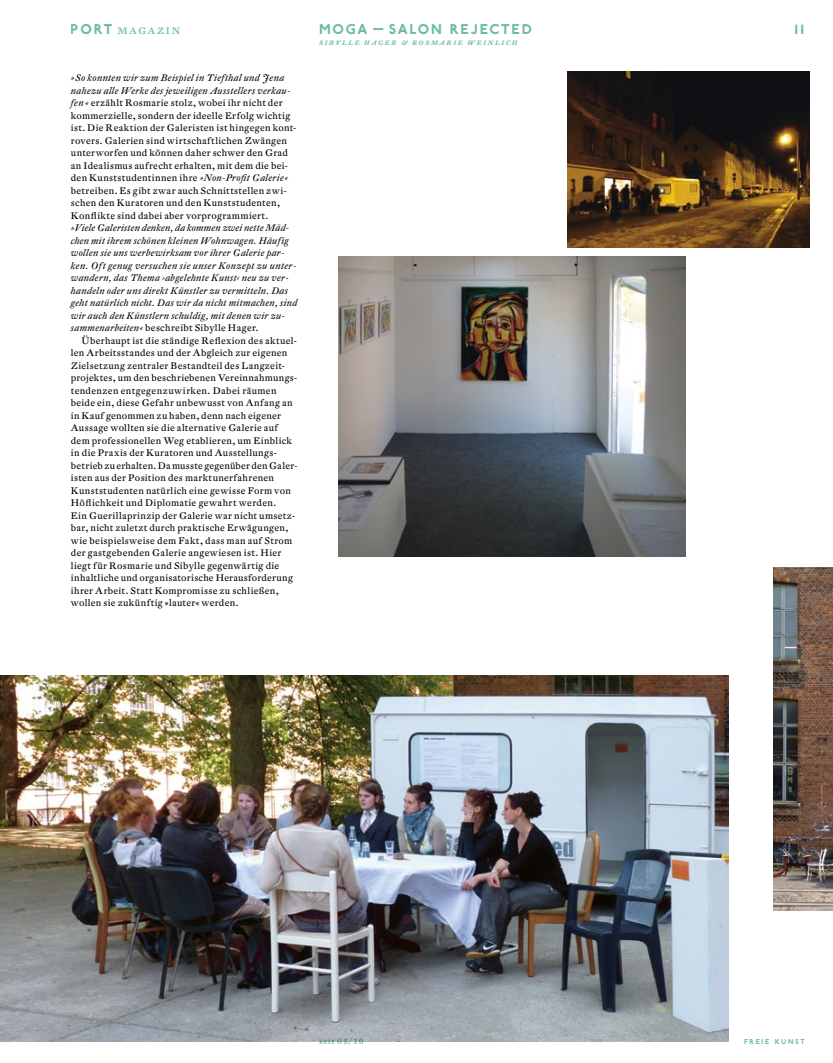
<style>
.page{position:relative;width:833px;height:1063px;background:#fff}
.page>*{position:absolute;margin:0;border:0;box-sizing:border-box;transform-origin:0 0}
.t1{font:700 15px "P22 Johnston Underground";letter-spacing:.115em;color:#6abca2}
.t2{font:12.88px "DTL Fleischmann T Caps";letter-spacing:.095em;color:#6abca2}
.t3{font:9.38px/12.5px "DTL Fleischmann ST";letter-spacing:.03em;color:#000}
.t4{font:italic 9.38px/12.5px "DTL Fleischmann ST";letter-spacing:.035em;color:#000}
.t5{font:italic 8.75px "DTL Fleischmann T Caps Med";letter-spacing:.15em;color:#6abca2}
.t6{font:700 7.5px "P22 Johnston Underground";letter-spacing:.215em;color:#6abca2}
.t7{font:500 7.5px "DTL Fleischmann T";letter-spacing:.12em;color:#6abca2}
.s1{font-family:"P22 Johnston Underground";font-weight:700;font-size:15px}
.s2{font-style:italic}
.s3{font-style:normal}
</style>
<div class="page">
<img style="left:339px;top:256px;width:347px;height:300px">
<img style="left:0;top:676px;width:729px;height:365px">
<img style="left:567px;top:72px;width:242px;height:175px">
<img style="left:774px;top:568px;width:58px;height:343px">
<h2 class="t2" style="left:71px;top:21px;width:111px"><span class="s1">port</span> magazin</h2>
<h1 class="t1" style="left:319px;top:20px;width:214px">Moga — salon rejected</h1>
<h1 class="t1" style="left:794px;top:20px;width:12px">11</h1>
<p class="t5" style="left:319px;top:37px;width:200px">sibylle hager &amp; rosmarie weinlich</p>
<p class="t3" style="left:71px;top:72px;width:227px"><span class="s2">»So konnten wir zum Beispiel in Tiefthal und Jena nahezu alle Werke des jeweiligen Ausstellers verkau&shy;fen «</span> erzählt Rosmarie stolz, wobei ihr nicht der kommerzielle, sondern der ideelle Erfolg wichtig ist. Die Reaktion der Galeristen ist hingegen kont&shy;rovers. Galerien sind wirtschaftlichen Zwängen unterworfen und können daher schwer den Grad an Idealismus aufrecht erhalten, mit dem die bei&shy;den Kunststudentinnen ihre <span class="s2">»Non-Profit Galerie« </span>betreiben. Es gibt zwar auch Schnittstellen zwi&shy;schen den Kuratoren und den Kunststudenten, Konflikte sind dabei aber vorprogrammiert.</p>
<p class="t4" style="left:71px;top:222px;width:228px">»Viele Galeristen denken, da kommen zwei nette Mäd&shy;chen mit ihrem schönen kleinen Wohnwagen. Häufig wollen sie uns werbewirksam vor ihrer Galerie par&shy;ken. Oft genug versuchen sie unser Konzept zu unter&shy;wandern, das Thema ›abgelehnte Kunst‹ neu zu ver&shy;handeln oder uns direkt Künstler zu vermitteln. Das geht natürlich nicht. Das wir da nicht mitmachen, sind wir auch den Künstlern schuldig, mit denen wir zu&shy;sammenarbeiten« <span class="s3">beschreibt Sibylle Hager.</span></p>
<p class="t3" style="left:71px;top:334px;width:228px;text-indent:11px">Überhaupt ist die ständige Reflexion des aktuel&shy;len Arbeitsstandes und der Abgleich zur eigenen Zielsetzung zentraler Bestandteil des Langzeit&shy;projektes, um den beschriebenen Vereinnahmungs&shy;tendenzen entgegenzuwirken. Dabei räumen beide ein, diese Gefahr unbewusst von Anfang an in Kauf genommen zu haben, denn nach eigener Aussage wollten sie die alternative Galerie auf dem professionellen Weg etablieren, um Einblick in die Praxis der Kuratoren und Ausstellungs&shy;betrieb zu erhalten. Da musste gegenüber den Galer&shy;isten aus der Position des marktunerfahrenen Kunststudenten natürlich eine gewisse Form von Höflichkeit und Diplomatie gewahrt werden.<br>Ein Guerillaprinzip der Galerie war nicht umsetz&shy;bar, nicht zuletzt durch praktische Erwägungen, wie beispielsweise dem Fakt, dass man auf Strom der gastgebenden Galerie angewiesen ist. Hier liegt für Rosmarie und Sibylle gegenwärtig die inhaltliche und organisatorische Herausforderung ihrer Arbeit. Statt Kompromisse zu schließen, wollen sie zukünftig »lauter« werden.</p>
<p class="t7" style="left:319px;top:1036px;width:46px">seit 05/10</p>
<p class="t6" style="left:744px;top:1037px;width:62px">freie kunst</p>
</div>
